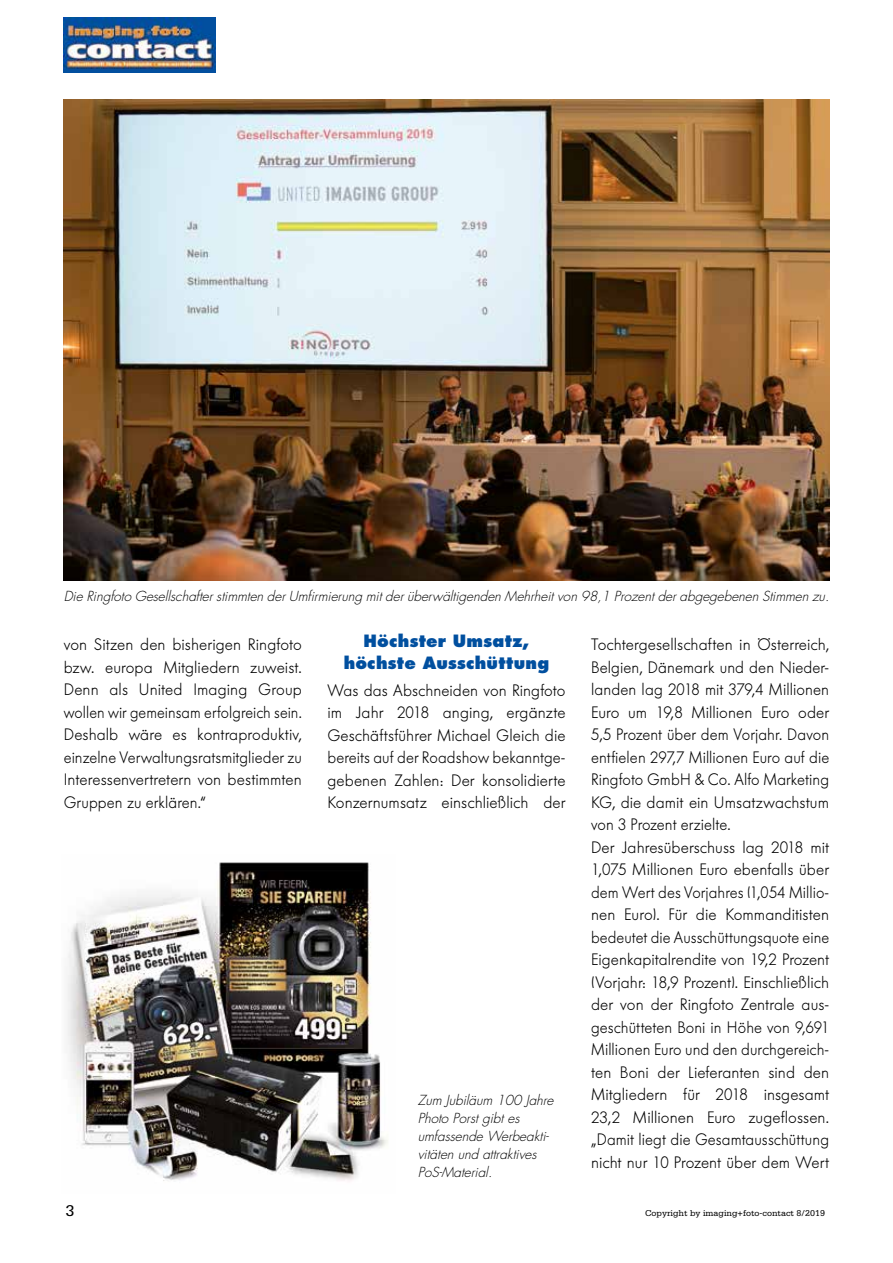
<style>
.page{position:relative;width:893px;height:1263px;background:#fff}
.page>*{position:absolute;margin:0;border:0;box-sizing:border-box;transform-origin:0 0}
.t1{font:300 16.5px/22.5px "Futura BQ";letter-spacing:.005em;color:#000;text-align:justify}
.t2{font:800 16.5px/22.5px "Futura";letter-spacing:.015em;color:#004f9f;text-align:center}
.t3{font:16.5px "Serifa";color:#000}
.t4{font:italic 300 13.5px/18px "Futura";color:#000}
.t5{font:9px "Serifa";color:#000}
</style>
<div class="page">
<img style="left:64px;top:100px;width:765px;height:480px">
<img style="left:67px;top:862px;width:321px;height:319px">
<img style="left:64px;top:17px;width:152px;height:56px">
<p class="t4" style="left:64px;top:588px;width:768px">Die Ringfoto Gesellschafter stimmten der Umfirmierung mit der überwältigenden Mehrheit von 98,1 Prozent der abgegebenen Stimmen zu.</p>
<p class="t1" style="left:64px;top:633px;width:240px">von Sitzen den bisherigen Ringfoto bzw. europa Mitgliedern zuweist.<br>Denn als United Imaging Group wollen wir gemeinsam erfolgreich sein.<br>Deshalb wäre es kontraproduktiv, einzelne Verwaltungsratsmitglieder zu Interessenvertretern von bestimmten Gruppen zu erklären.“</p>
<p class="t2" style="left:344px;top:629px;width:207px">Höchster Umsatz, höchste Ausschüttung</p>
<p class="t1" style="left:327px;top:679px;width:240px">Was das Abschneiden von Ringfoto im Jahr 2018 anging, ergänzte Geschäftsführer Michael Gleich die bereits auf der Roadshow bekanntge&shy;gebenen Zahlen: Der konsolidierte Konzernumsatz einschließlich der</p>
<p class="t4" style="left:418px;top:1092px;width:137px">Zum Jubiläum 100 Jahre<br>Photo Porst gibt es umfassende Werbeakti&shy;vitäten und attraktives<br>PoS-Material.</p>
<p class="t1" style="left:591px;top:633px;width:240px;text-align:left">Tochtergesellschaften in Österreich, Belgien, Dänemark und den Nieder&shy;landen lag 2018 mit 379,4 Millionen Euro um 19,8 Millionen Euro oder 5,5 Prozent über dem Vorjahr. Davon entfielen 297,7 Millionen Euro auf die Ringfoto GmbH &amp; Co. Alfo Marketing KG, die damit ein Umsatzwachstum von 3 Prozent erzielte.<br>Der Jahresüberschuss lag 2018 mit 1,075 Millionen Euro ebenfalls über dem Wert des Vorjahres (1,054 Millio&shy;nen Euro). Für die Kommanditisten bedeutet die Ausschüttungsquote eine Eigenkapitalrendite von 19,2 Prozent (Vorjahr: 18,9 Prozent). Einschließlich der von der Ringfoto Zentrale aus&shy;geschütteten Boni in Höhe von 9,691<br>Millionen Euro und den durchgereich&shy;ten Boni der Lieferanten sind den Mitgliedern für 2018 insgesamt 23,2 Millionen Euro zugeflossen. „Damit liegt die Gesamtausschüttung nicht nur 10 Prozent über dem Wert</p>
<p class="t3" style="left:65px;top:1201px;width:11px">3</p>
<p class="t5" style="left:645px;top:1208px;width:181px">Copyright by imaging+foto-contact 8/2019</p>
</div>
